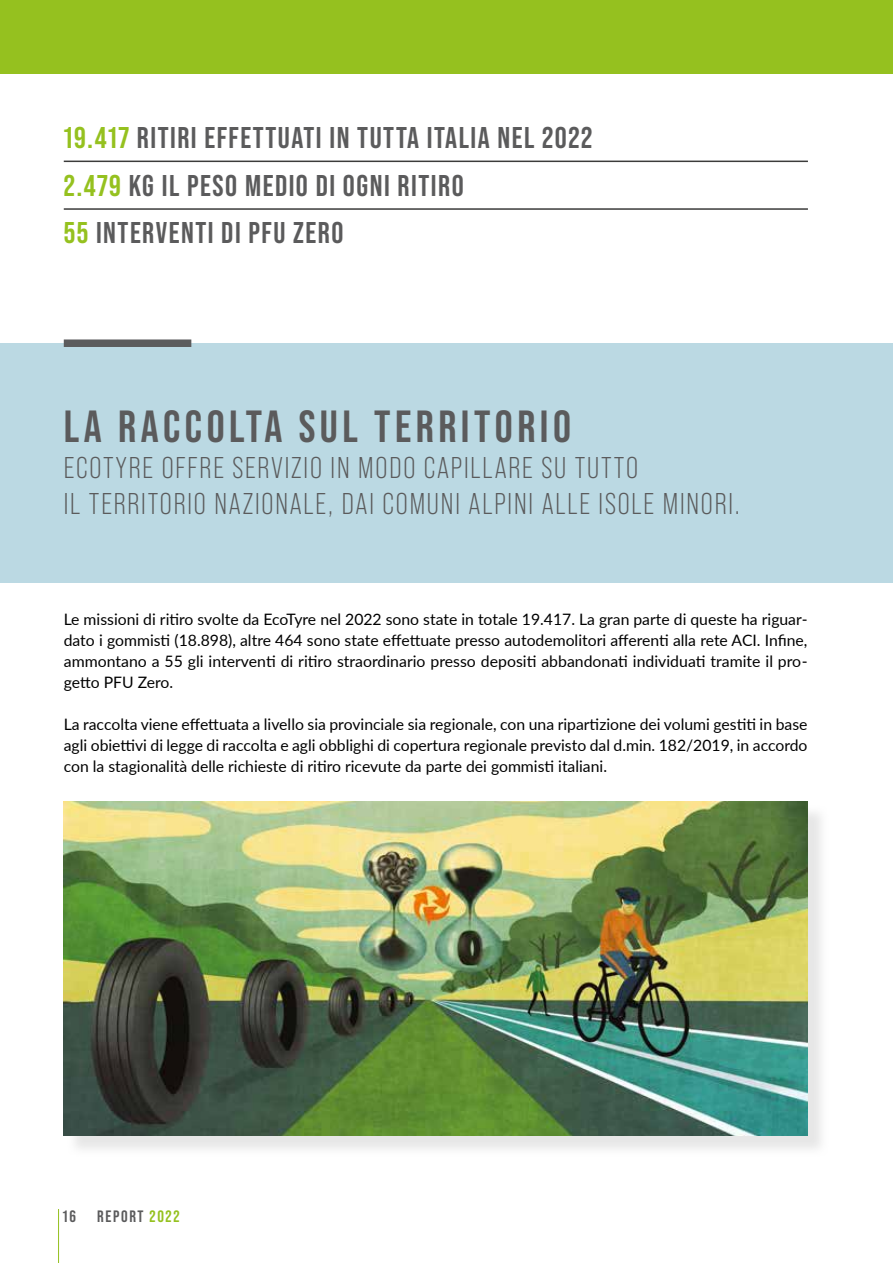
<style>
.page{position:relative;width:893px;height:1263px;background:#fff}
.page>*{position:absolute;margin:0;border:0;box-sizing:border-box;transform-origin:0 0}
.t1{font:700 45px "Bebas Neue Pro";letter-spacing:.1em;color:#5b5b5c}
.t2{font:30px/36px "Bebas Neue Pro";letter-spacing:.06em;color:#5b5b5c}
.t3{font:700 30px/47.4px "Bebas Neue Pro";letter-spacing:.05em;color:#5b5b5c}
.t4{font:700 16.5px "Bebas Neue Pro";letter-spacing:.1em;color:#5b5b5c}
.t5{font:15.75px/21px "Lato";color:#000;text-align:justify}
.s1{color:#95c11f}
</style>
<div class="page">
<div style="left:0;top:0;width:893px;height:73px;background:#95c11f"></div>
<hr style="left:58px;top:1209px;width:1px;height:54px;background:#95c11f">
<div style="left:0;top:343px;width:893px;height:240px;background:#bbd9e3"></div>
<div style="left:64px;top:339px;width:127px;height:8px;background:#5c5c5d"></div>
<hr style="left:64px;top:161px;width:744px;height:1px;background:#3c3c3b">
<hr style="left:64px;top:208px;width:744px;height:2px;background:#3c3c3b">
<div style="left:67px;top:805px;width:762px;height:352px;background:#d0d0d0;opacity:.51"></div>
<img style="left:64px;top:801px;width:744px;height:334px">
<h2 class="t3" style="left:64px;top:114px;width:530px"><span class="s1">19.417</span> RITIRI EFFETTUATI IN TUTTA ITALIA NEL 2022<br><span class="s1">2.479</span> KG IL PESO MEDIO DI OGNI RITIRO<br><span class="s1">55</span> INTERVENTI DI PFU ZERO</h2>
<h1 class="t1" style="left:64px;top:400px;width:509px">LA RACCOLTA SUL TERRITORIO</h1>
<h2 class="t2" style="left:64px;top:449px;width:678px">ECOTYRE OFFRE SERVIZIO IN MODO CAPILLARE SU TUTTO<br>IL TERRITORIO NAZIONALE, DAI COMUNI ALPINI ALLE ISOLE MINORI.</h2>
<p class="t5" style="left:64px;top:608px;width:745px">Le missioni di ritiro svolte da EcoTyre nel 2022 sono state in totale 19.417. La gran parte di queste ha riguar&shy;dato i gommisti (18.898), altre 464 sono state effettuate presso autodemolitori afferenti alla rete ACI. Infine, ammontano a 55 gli interventi di ritiro straordinario presso depositi abbandonati individuati tramite il pro&shy;getto PFU Zero.</p>
<p class="t5" style="left:64px;top:713px;width:745px">La raccolta viene effettuata a livello sia provinciale sia regionale, con una ripartizione dei volumi gestiti in base agli obiettivi di legge di raccolta e agli obblighi di copertura regionale previsto dal d.min. 182/2019, in accordo con la stagionalità delle richieste di ritiro ricevute da parte dei gommisti italiani.</p>
<p class="t4" style="left:63px;top:1206px;width:14px">16</p>
<p class="t4" style="left:97px;top:1206px;width:84px">REPORT <span class="s1">2022</span></p>
</div>
